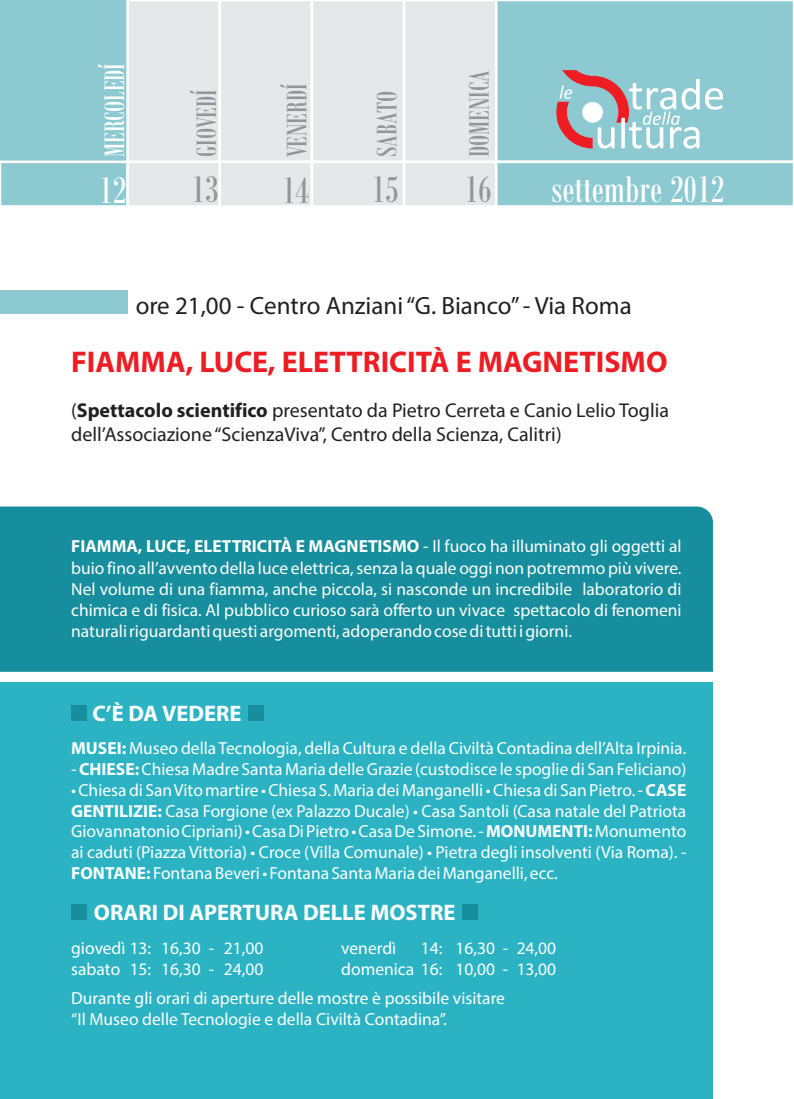
<style>
.page{position:relative;width:794px;height:1099px;background:#fff}
.page>*{position:absolute;margin:0;border:0;box-sizing:border-box;transform-origin:0 0}
.t1{font:40px "Bodoni MT Condensed";color:#fff}
.t2{font:40px "Bodoni MT Condensed";color:#939598}
.t3{font:30.5px "Bodoni MT Condensed";color:#939598}
.t4{font:30.5px "Bodoni MT Condensed";color:#fff}
.t5{font:700 30px "Myriad Pro";color:#ee1d23}
.t6{font:25px "Myriad Pro";color:#231f20}
.t7{font:700 22.5px "Myriad Pro";color:#fff}
.t8{font:20px/24px "Myriad Pro";color:#231f20}
.t9{font:17.5px/21px "Myriad Pro";color:#fff;text-align:justify}
.s1{font-weight:700}
</style>
<div class="page">
<div style="left:0;top:290px;width:128px;height:24px;background:#8cc9d1"></div>
<svg style="left:0;top:0;width:793px;height:206px;background:#bad7dc"></svg>
<div style="left:0;top:506px;width:713px;height:165px;background:#168e9d"></div>
<div style="left:0;top:682px;width:713px;height:416px;background:#2bb3c4"></div>
<div style="left:248px;top:705px;width:16px;height:16px;background:#168e9d"></div>
<div style="left:462px;top:904px;width:16px;height:15px;background:#168e9d"></div>
<div style="left:71px;top:705px;width:15px;height:16px;background:#168e9d"></div>
<div style="left:71px;top:904px;width:15px;height:15px;background:#168e9d"></div>
<h2 class="t4" style="left:105px;top:157px;width:95px;rotate:-90deg">MERCOLEDÍ</h2>
<h2 class="t3" style="left:196px;top:157px;width:69px;rotate:-90deg">GIOVEDÍ</h2>
<h2 class="t3" style="left:287px;top:157px;width:75px;rotate:-90deg">VENERDÍ</h2>
<h2 class="t3" style="left:377px;top:157px;width:68px;rotate:-90deg">SABATO</h2>
<h2 class="t3" style="left:469px;top:157px;width:88px;rotate:-90deg">DOMENICA</h2>
<h1 class="t1" style="left:99px;top:177px;width:29px">12</h1>
<h1 class="t2" style="left:191px;top:177px;width:29px">13</h1>
<h1 class="t2" style="left:282px;top:177px;width:29px">14</h1>
<h1 class="t2" style="left:372px;top:177px;width:29px">15</h1>
<h1 class="t2" style="left:465px;top:177px;width:29px">16</h1>
<h1 class="t1" style="left:551px;top:177px;width:174px">settembre 2012</h1>
<h3 class="t6" style="left:136px;top:295px;width:497px">ore 21,00 - Centro Anziani “G. Bianco” - Via Roma</h3>
<h3 class="t5" style="left:71px;top:349px;width:598px">FIAMMA, LUCE, ELETTRICITÀ E MAGNETISMO</h3>
<p class="t8" style="left:71px;top:399px;width:599px">(<span class="s1">Spettacolo scientifico</span> presentato da Pietro Cerreta e Canio Lelio Toglia dell’Associazione “ScienzaViva”, Centro della Scienza, Calitri)</p>
<p class="t9" style="left:71px;top:537px;width:612px"><span class="s1">FIAMMA, LUCE, ELETTRICITÀ E MAGNETISMO</span> - Il fuoco ha illuminato gli oggetti al buio fino all’avvento della luce elettrica, senza la quale oggi non potremmo più vivere.<br>Nel volume di una fiamma, anche piccola, si nasconde un incredibile laboratorio di chimica e di fisica. Al pubblico curioso sarà offerto un vivace spettacolo di fenomeni naturali riguardanti questi argomenti, adoperando cose di tutti i giorni.</p>
<p class="t7" style="left:92px;top:703px;width:151px">C’È DA VEDERE</p>
<p class="t9" style="left:71px;top:739px;width:616px"><span class="s1">MUSEI:</span> Museo della Tecnologia, della Cultura e della Civiltà Contadina dell’Alta Irpinia.</p>
<p class="t9" style="left:71px;top:760px;width:617px">- <span class="s1">CHIESE:</span> Chiesa Madre Santa Maria delle Grazie (custodisce le spoglie di San Feliciano)</p>
<p class="t9" style="left:71px;top:781px;width:617px">• Chiesa di San Vito martire • Chiesa S. Maria dei Manganelli • Chiesa di San Pietro. - <span class="s1">CASE GENTILIZIE:</span> Casa Forgione (ex Palazzo Ducale) • Casa Santoli (Casa natale del Patriota Giovannatonio Cipriani) • Casa Di Pietro • Casa De Simone. - <span class="s1">MONUMENTI:</span> Monumento ai caduti (Piazza Vittoria) • Croce (Villa Comunale) • Pietra degli insolventi (Via Roma). - <span class="s1">FONTANE:</span> Fontana Beveri • Fontana Santa Maria dei Manganelli, ecc.</p>
<p class="t7" style="left:94px;top:903px;width:363px">ORARI DI APERTURA DELLE MOSTRE</p>
<p class="t9" style="left:71px;top:938px;width:194px">giovedì 13: 16,30 - 21,00</p>
<p class="t9" style="left:341px;top:938px;width:57px">venerdì</p>
<p class="t9" style="left:421px;top:938px;width:137px">14: 16,30 - 24,00</p>
<p class="t9" style="left:71px;top:959px;width:194px">sabato 15: 16,30 - 24,00</p>
<p class="t9" style="left:71px;top:955px;width:486px;line-height:29.5px;text-indent:270px">domenica 16: 10,00 - 13,00<br>Durante gli orari di aperture delle mostre è possibile visitare</p>
<p class="t9" style="left:71px;top:1010px;width:377px">“Il Museo delle Tecnologie e della Civiltà Contadina”.</p>
</div>
